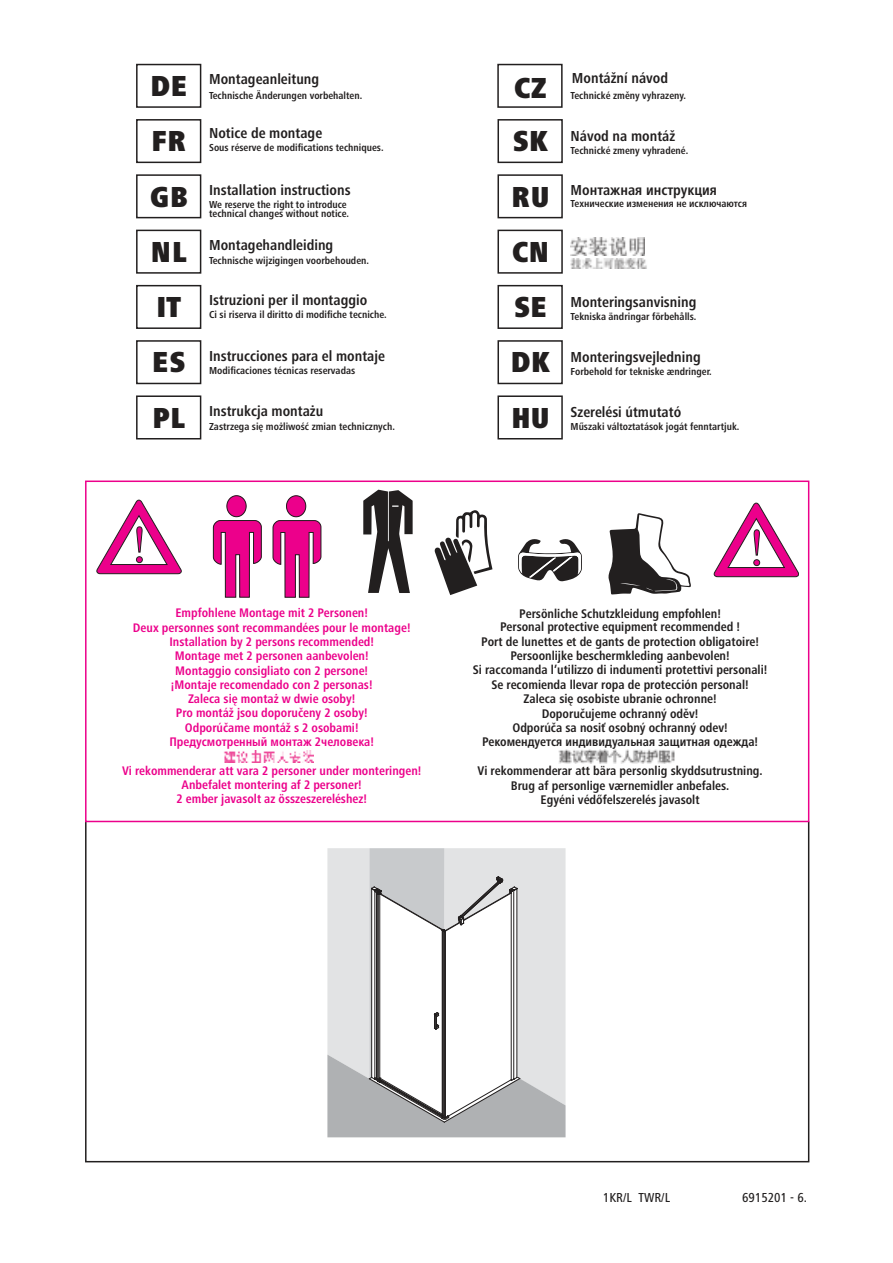
<style>
.page{position:relative;width:893px;height:1263px;background:#fff}
.page>*{position:absolute;margin:0;border:0;box-sizing:border-box;transform-origin:0 0}
.t1{font:900 condensed 30px/55.3px "Frutiger Next LTW1 G";color:#221f1f}
.t2{font:700 condensed 15px "Frutiger Next LTW1 G";color:#221f1f}
.t3{font:500 condensed 13.5px "Frutiger Next LTW1 G";color:#221f1f}
.t4{font:700 condensed 12.9px/14.2px "Frutiger Next LTW1 G";color:#221f1f;text-align:center}
.t5{font:700 condensed 12.9px/14.2px "Frutiger Next LTW1 G";color:#ec008b;text-align:center}
.t6{font:700 condensed 10.5px/9px "Frutiger Next LTW1 G";color:#221f1f}
.s1{font-weight:900;font-size:30px}
</style>
<div class="page">
<div style="left:136px;top:64px;width:65px;height:44px;border:2px solid #221f1f"></div>
<div style="left:136px;top:119px;width:65px;height:44px;border:2px solid #221f1f"></div>
<div style="left:136px;top:174px;width:65px;height:44px;border:2px solid #221f1f"></div>
<div style="left:136px;top:230px;width:65px;height:44px;border:2px solid #221f1f"></div>
<div style="left:136px;top:285px;width:65px;height:44px;border:2px solid #221f1f"></div>
<div style="left:136px;top:340px;width:65px;height:44px;border:2px solid #221f1f"></div>
<div style="left:136px;top:395px;width:65px;height:44px;border:2px solid #221f1f"></div>
<div style="left:497px;top:174px;width:66px;height:44px;border:2px solid #221f1f"></div>
<div style="left:497px;top:119px;width:66px;height:44px;border:2px solid #221f1f"></div>
<div style="left:497px;top:230px;width:66px;height:44px;border:2px solid #221f1f"></div>
<img style="left:571px;top:238px;width:74px;height:18px">
<img style="left:571px;top:258px;width:76px;height:10px">
<div style="left:497px;top:64px;width:66px;height:44px;border:2px solid #221f1f"></div>
<img style="left:224px;top:751px;width:90px;height:12px">
<img style="left:559px;top:749px;width:116px;height:14px">
<div style="left:497px;top:285px;width:66px;height:44px;border:2px solid #221f1f"></div>
<div style="left:497px;top:340px;width:66px;height:44px;border:2px solid #221f1f"></div>
<div style="left:497px;top:395px;width:66px;height:44px;border:2px solid #221f1f"></div>
<div style="left:85px;top:821px;width:724px;height:341px;border:2px solid #221f1f"></div>
<svg style="left:213px;top:495px;width:49px;height:103px"></svg>
<svg style="left:273px;top:495px;width:48px;height:103px"></svg>
<div style="left:85px;top:480px;width:724px;height:342px;border:2px solid #ec008b"></div>
<svg style="left:435px;top:510px;width:57px;height:85px"></svg>
<svg style="left:608px;top:513px;width:83px;height:81px"></svg>
<svg style="left:97px;top:500px;width:85px;height:74px"></svg>
<svg style="left:714px;top:503px;width:85px;height:74px"></svg>
<svg style="left:518px;top:539px;width:64px;height:42px"></svg>
<svg style="left:363px;top:490px;width:50px;height:103px"></svg>
<svg style="left:327px;top:848px;width:239px;height:289px"></svg>
<hr style="left:378px;top:894px;width:1px;height:185px;background:#221f1f">
<p class="t2" style="left:150px;top:72px;width:170px"><span class="s1">DE</span> Montageanleitung</p>
<p class="t6" style="left:209px;top:91px;width:155px">Technische Änderungen vorbehalten.</p>
<h1 class="t1" style="left:514px;top:60px;width:35px">CZ</h1>
<p class="t2" style="left:572px;top:70px;width:98px">Montážní návod</p>
<p class="t6" style="left:571px;top:91px;width:117px">Technické změny vyhrazeny.</p>
<p class="t2" style="left:209px;top:125px;width:115px">Notice de montage</p>
<h1 class="t1" style="left:152px;top:113px;width:36px">FR</h1>
<p class="t6" style="left:209px;top:143px;width:176px">Sous réserve de modifications techniques.</p>
<p class="t2" style="left:209px;top:182px;width:143px">Installation instructions</p>
<p class="t6" style="left:209px;top:200px;width:142px">We reserve the right to introduce technical changes without notice.</p>
<h1 class="t1" style="left:150px;top:168px;width:40px">GB<br>NL<br>IT<br>ES</h1>
<p class="t2" style="left:209px;top:237px;width:126px">Montagehandleiding</p>
<p class="t6" style="left:209px;top:256px;width:161px">Technische wijzigingen voorbehouden.</p>
<p class="t2" style="left:209px;top:293px;width:160px">Istruzioni per il montaggio</p>
<p class="t6" style="left:209px;top:311px;width:179px">Ci si riserva il diritto di modifiche tecniche.</p>
<p class="t2" style="left:209px;top:348px;width:177px">Instrucciones para el montaje</p>
<p class="t6" style="left:209px;top:366px;width:148px">Modificaciones técnicas reservadas</p>
<h1 class="t1" style="left:153px;top:389px;width:34px">PL</h1>
<p class="t2" style="left:209px;top:403px;width:116px">Instrukcja montażu</p>
<p class="t6" style="left:209px;top:422px;width:187px">Zastrzega się możliwość zmian technicznych.</p>
<h1 class="t1" style="left:513px;top:113px;width:37px">SK</h1>
<h1 class="t1" style="left:511px;top:168px;width:40px">RU</h1>
<h1 class="t1" style="left:512px;top:224px;width:39px">CN</h1>
<h1 class="t1" style="left:514px;top:279px;width:34px">SE</h1>
<h1 class="t1" style="left:511px;top:334px;width:41px">DK</h1>
<h1 class="t1" style="left:511px;top:390px;width:40px">HU</h1>
<p class="t2" style="left:571px;top:128px;width:106px">Návod na montáž</p>
<p class="t6" style="left:571px;top:146px;width:119px">Technické zmeny vyhradené.</p>
<p class="t2" style="left:571px;top:182px;width:148px">Монтажная инструкция</p>
<p class="t6" style="left:571px;top:200px;width:178px">Технические изменения не исключаются</p>
<p class="t2" style="left:571px;top:294px;width:127px">Monteringsanvisning</p>
<p class="t6" style="left:571px;top:312px;width:127px">Tekniska ändringar förbehålls.</p>
<p class="t2" style="left:571px;top:349px;width:132px">Monteringsvejledning</p>
<p class="t6" style="left:571px;top:367px;width:143px">Forbehold for tekniske ændringer.</p>
<p class="t2" style="left:571px;top:405px;width:112px">Szerelési útmutató</p>
<p class="t6" style="left:571px;top:423px;width:170px">Műszaki változtatások jogát fenntartjuk.</p>
<p class="t5" style="left:133px;top:607px;width:279px">Empfohlene Montage mit 2 Personen!<br>Deux personnes sont recommandées pour le montage!<br>Installation by 2 persons recommended!<br>Montage met 2 personen aanbevolen!<br>Montaggio consigliato con 2 persone!<br>¡Montaje recomendado con 2 personas!<br>Zaleca się montaż w dwie osoby!<br>Pro montáž jsou doporučeny 2 osoby!<br>Odporúčame montáž s 2 osobami!<br>Предусмотренный монтаж 2человека!</p>
<p class="t5" style="left:122px;top:764px;width:301px">Vi rekommenderar att vara 2 personer under monteringen!<br>Anbefalet montering af 2 personer!<br>2 ember javasolt az összeszereléshez!</p>
<p class="t4" style="left:473px;top:607px;width:296px">Persönliche Schutzkleidung empfohlen!<br>Personal protective equipment recommended !<br>Port de lunettes et de gants de protection obligatoire!<br>Persoonlijke beschermkleding aanbevolen!<br>Si raccomanda l’utilizzo di indumenti protettivi personali!<br>Se recomienda llevar ropa de protección personal!<br>Zaleca się osobiste ubranie ochronne!<br>Doporučujeme ochranný oděv!<br>Odporúča sa nosiť osobný ochranný odev!<br>Рекомендуется индивидуальная защитная одежда!</p>
<p class="t4" style="left:477px;top:765px;width:287px">Vi rekommenderar att bära personlig skyddsutrustning.<br>Brug af personlige værnemidler anbefales.<br>Egyéni védőfelszerelés javasolt</p>
<p class="t3" style="left:603px;top:1189px;width:69px">1KR/L TWR/L</p>
<p class="t3" style="left:742px;top:1189px;width:66px">6915201 - 6.</p>
</div>
